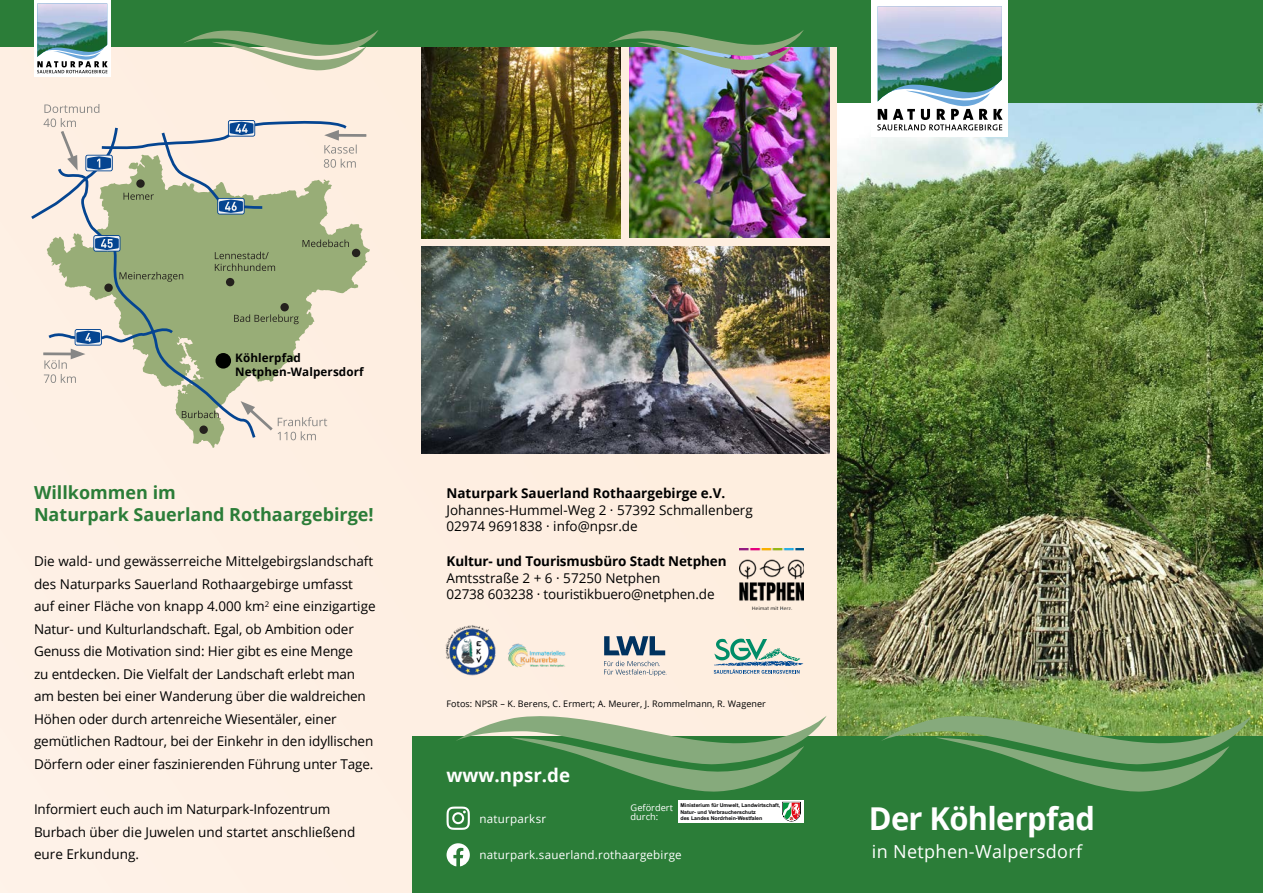
<style>
.page{position:relative;width:1263px;height:893px;background:#feeddd}
.page>*{position:absolute;margin:0;border:0;box-sizing:border-box;transform-origin:0 0}
.t1{font:700 31.5px "Open Sans";letter-spacing:-.02em;color:#fff}
.t2{font:700 18.75px "Open Sans";color:#fff}
.t3{font:700 18px/22.5px "Open Sans";color:#2b7d38}
.t4{font:18px "Open Sans";letter-spacing:.02em;color:#fff}
.t5{font:13.5px/22.5px "Open Sans";letter-spacing:-.01em;color:#000}
.t6{font:700 13.5px "Open Sans";letter-spacing:-.005em;color:#000}
.t7{font:700 11.7px/14.4px "Open Sans";letter-spacing:.01em;color:#000}
.t8{font:11.55px "Open Sans";letter-spacing:.02em;color:#fff}
.t9{font:9.3px/9.9px "Open Sans";color:#fff}
.t10{font:9px "Open Sans";letter-spacing:.01em;color:#000}
.t11{font:700 5.25px/6.8px "Arial";color:#030304}
</style>
<div class="page">
<img style="left:421px;top:47px;width:200px;height:191px">
<img style="left:629px;top:47px;width:200px;height:191px">
<div style="left:412px;top:737px;width:426px;height:156px;background:#2b7d38"></div>
<svg style="left:456px;top:716px;width:370px;height:76px"></svg>
<img style="left:838px;top:102px;width:425px;height:635px">
<div style="left:838px;top:737px;width:425px;height:156px;background:#2b7d38"></div>
<svg style="left:881px;top:710px;width:371px;height:82px"></svg>
<div style="left:0;top:0;width:838px;height:47px;background:#2b7d38"></div>
<div style="left:838px;top:0;width:425px;height:102px;background:#2b7d38"></div>
<div style="left:872px;top:0;width:136px;height:136px;background:#fff"></div>
<svg style="left:877px;top:6px;width:126px;height:124px"></svg>
<div style="left:34px;top:0;width:77px;height:77px;background:#fff"></div>
<svg style="left:37px;top:3px;width:71px;height:70px"></svg>
<img style="left:421px;top:247px;width:408px;height:207px">
<svg style="left:184px;top:30px;width:194px;height:41px"></svg>
<img style="left:608px;top:30px;width:196px;height:42px">
<div style="left:678px;top:801px;width:126px;height:22px;background:#fff"></div>
<svg style="left:782px;top:802px;width:19px;height:19px"></svg>
<svg style="left:446px;top:843px;width:24px;height:23px"></svg>
<svg style="left:446px;top:806px;width:24px;height:24px"></svg>
<svg style="left:47px;top:222px;width:323px;height:226px"></svg>
<svg style="left:56px;top:222px;width:202px;height:219px"></svg>
<div style="left:93px;top:235px;width:27px;height:16px;border:1px solid #054591;border-radius:2px"></div>
<svg style="left:94px;top:236px;width:26px;height:15px"></svg>
<div style="left:352px;top:249px;width:8px;height:8px;background:#24211d;border-radius:50%"></div>
<div style="left:104px;top:284px;width:9px;height:8px;background:#24211d;border-radius:50%"></div>
<div style="left:226px;top:278px;width:8px;height:8px;background:#24211d;border-radius:50%"></div>
<div style="left:280px;top:303px;width:9px;height:8px;background:#24211d;border-radius:50%"></div>
<div style="left:199px;top:425px;width:9px;height:9px;background:#24211d;border-radius:50%"></div>
<svg style="left:302px;top:240px;width:47px;height:7px"></svg>
<svg style="left:120px;top:272px;width:63px;height:10px"></svg>
<svg style="left:215px;top:252px;width:60px;height:19px"></svg>
<svg style="left:234px;top:314px;width:65px;height:10px"></svg>
<svg style="left:182px;top:411px;width:37px;height:7px"></svg>
<svg style="left:43px;top:325px;width:133px;height:58px"></svg>
<svg style="left:241px;top:401px;width:86px;height:39px"></svg>
<svg style="left:31px;top:104px;width:335px;height:118px"></svg>
<div style="left:215px;top:353px;width:16px;height:16px;background:#000;border-radius:50%"></div>
<img style="left:445px;top:625px;width:121px;height:51px">
<svg style="left:604px;top:636px;width:61px;height:19px"></svg>
<svg style="left:604px;top:661px;width:62px;height:15px"></svg>
<svg style="left:714px;top:639px;width:89px;height:35px"></svg>
<img style="left:740px;top:549px;width:64px;height:60px">
<p class="t7" style="left:235px;top:350px;width:130px">Köhlerpfad<br>Netphen-Walpersdorf</p>
<h3 class="t3" style="left:34px;top:481px;width:341px">Willkommen im<br>Naturpark Sauerland Rothaargebirge!</h3>
<p class="t5" style="left:34px;top:550px;width:343px">Die wald- und gewässerreiche Mittelgebirgslandschaft des Naturparks Sauerland Rothaargebirge umfasst auf einer Fläche von knapp 4.000 km<sup>2</sup> eine einzigartige Natur- und Kulturlandschaft. Egal, ob Ambition oder Genuss die Motivation sind: Hier gibt es eine Menge<br>zu entdecken. Die Vielfalt der Landschaft erlebt man am besten bei einer Wanderung über die waldreichen Höhen oder durch artenreiche Wiesentäler, einer gemütlichen Radtour, bei der Einkehr in den idyllischen Dörfern oder einer faszinierenden Führung unter Tage.</p>
<p class="t5" style="left:34px;top:797px;width:323px">Informiert euch auch im Naturpark-Infozentrum<br>Burbach über die Juwelen und startet anschließend eure Erkundung.</p>
<p class="t6" style="left:446px;top:484px;width:280px">Naturpark Sauerland Rothaargebirge e.V.</p>
<p class="t5" style="left:446px;top:501px;width:308px;line-height:16.5px">Johannes-Hummel-Weg 2 · 57392 Schmallenberg<br>02974 9691838 · info@npsr.de</p>
<p class="t6" style="left:446px;top:552px;width:282px">Kultur- und Tourismusbüro Stadt Netphen</p>
<p class="t5" style="left:446px;top:569px;width:270px;line-height:16.5px">Amtsstraße 2 + 6 · 57250 Netphen<br>02738 603238 · touristikbuero@netphen.de</p>
<p class="t10" style="left:446px;top:697px;width:321px">Fotos: NPSR – K. Berens, C. Ermert; A. Meurer, J. Rommelmann, R. Wagener</p>
<h2 class="t2" style="left:446px;top:761px;width:125px">www.npsr.de</h2>
<p class="t8" style="left:479px;top:810px;width:68px">naturparksr</p>
<p class="t8" style="left:479px;top:847px;width:204px">naturpark.sauerland.rothaargebirge</p>
<p class="t9" style="left:631px;top:802px;width:44px">Gefördert durch:</p>
<p class="t11" style="left:680px;top:802px;width:101px">Ministerium für Umwelt, Landwirtschaft,<br>Natur- und Verbraucherschutz<br>des Landes Nordrhein-Westfalen</p>
<h1 class="t1" style="left:869px;top:796px;width:228px">Der Köhlerpfad</h1>
<h3 class="t4" style="left:872px;top:839px;width:212px">in Netphen-Walpersdorf</h3>
</div>
